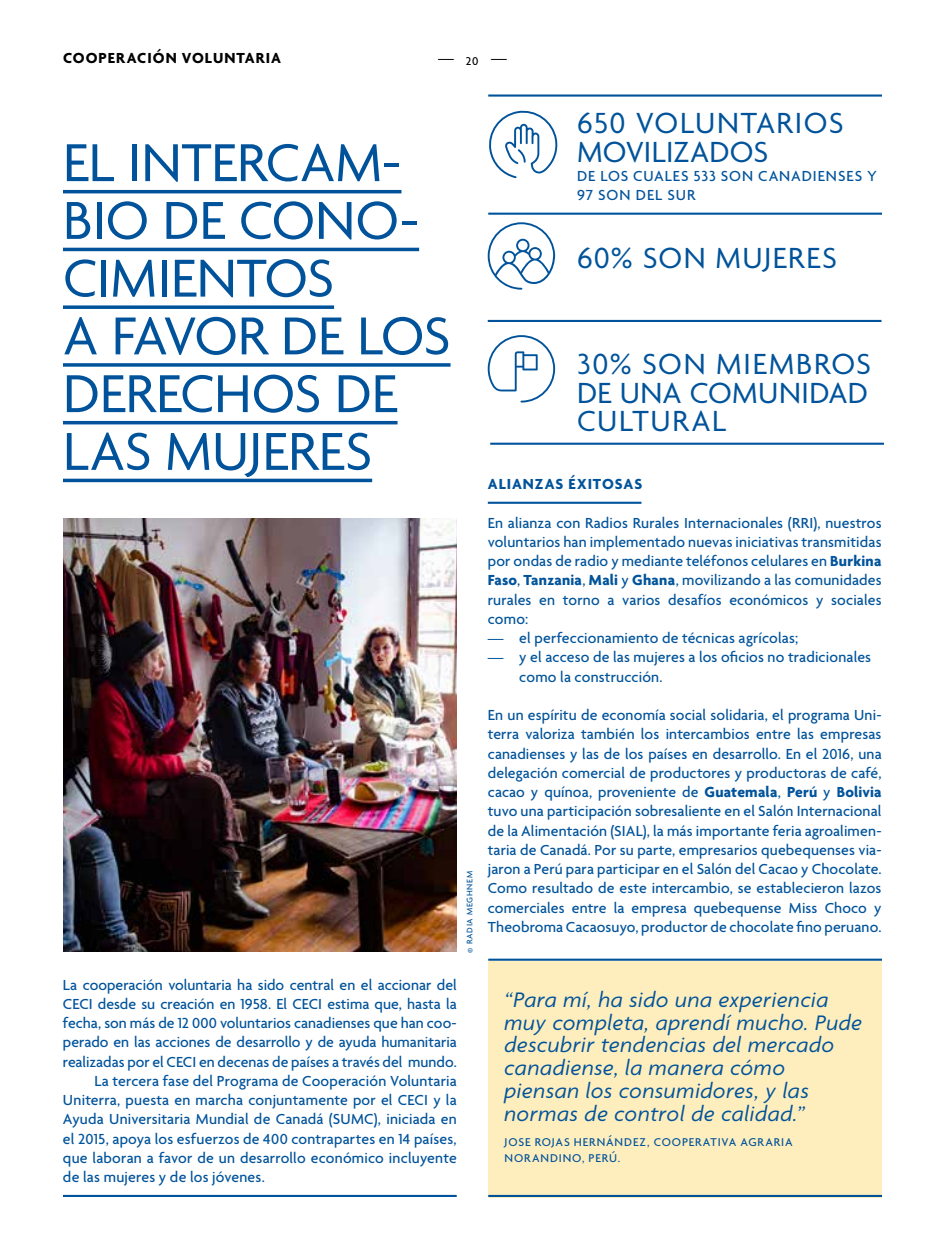
<style>
.page{position:relative;width:945px;height:1260px;background:#fff}
.page>*{position:absolute;margin:0;border:0;box-sizing:border-box;transform-origin:0 0}
.t1{font:57.75px/57.8px "Agenda";color:#00539b}
.t2{font:31.5px/28.9px "Agenda";letter-spacing:.035em;color:#00539b;text-align:justify}
.t3{font:31.5px/28.9px "Agenda";letter-spacing:.015em;color:#00539b}
.t4{font:italic 22.75px/22.8px "Agenda";letter-spacing:.025em;color:#00539b}
.t5{font:500 15.75px/19.2px "Agenda";letter-spacing:.01em;color:#00539b;text-align:justify}
.t6{font:500 15.75px/19.2px "Agenda";letter-spacing:.06em;color:#00539b}
.t7{font:700 15.75px "Agenda";letter-spacing:.06em;color:#000}
.t8{font:700 15.75px "Agenda";letter-spacing:.055em;color:#00539b}
.t9{font:500 15.75px "Agenda";color:#000}
.t10{font:500 12.25px/15.8px "Agenda";letter-spacing:.07em;color:#00539b}
.t11{font:500 8.75px "Agenda";letter-spacing:.085em;color:#00539b}
.s1{font-weight:700}
</style>
<div class="page">
<div style="left:488px;top:961px;width:394px;height:236px;background:#ffeebd"></div>
<img style="left:63px;top:518px;width:394px;height:433px">
<hr style="left:488px;top:1195px;width:394px;height:2px;background:#00539b">
<hr style="left:488px;top:213px;width:394px;height:2px;background:#00539b">
<hr style="left:63px;top:190px;width:338px;height:3px;background:#00539b">
<hr style="left:63px;top:248px;width:356px;height:3px;background:#00539b">
<svg style="left:63px;top:305px;width:271px;height:4px"></svg>
<svg style="left:63px;top:363px;width:388px;height:4px;background:#1f68a7"></svg>
<hr style="left:63px;top:421px;width:335px;height:3px;background:#00539b">
<hr style="left:63px;top:479px;width:309px;height:3px;background:#00539b">
<hr style="left:488px;top:502px;width:153px;height:2px;background:#00539b">
<svg style="left:489px;top:110px;width:69px;height:68px"></svg>
<hr style="left:488px;top:94px;width:394px;height:3px;background:#00539b">
<hr style="left:488px;top:320px;width:393px;height:2px;background:#00539b">
<hr style="left:490px;top:443px;width:394px;height:2px;background:#00539b">
<hr style="left:63px;top:1195px;width:394px;height:2px;background:#00539b">
<hr style="left:488px;top:959px;width:394px;height:2px;background:#00539b">
<svg style="left:488px;top:335px;width:67px;height:68px"></svg>
<svg style="left:488px;top:222px;width:67px;height:68px"></svg>
<p class="t7" style="left:63px;top:49px;width:220px">COOPERACIÓN VOLUNTARIA</p>
<p class="t9" style="left:438px;top:49px;width:70px">— <sub>20</sub> —</p>
<h1 class="t1" style="left:63px;top:137px;width:389px">EL INTERCAM-<br>BIO DE CONO-<br>CIMIENTOS<br>A FAVOR DE LOS<br>DERECHOS DE<br>LAS MUJERES</h1>
<p class="t11" style="left:465px;top:953px;width:83px;rotate:-90deg">© RADIA MEGHNEM</p>
<p class="t5" style="left:63px;top:976px;width:395px">La cooperación voluntaria ha sido central en el accionar del</p>
<p class="t5" style="left:63px;top:995px;width:395px">CECI desde su creación en 1958. El CECI estima que, hasta la</p>
<p class="t5" style="left:63px;top:1014px;width:395px">fecha, son más de 12 000 voluntarios canadienses que han coo-</p>
<p class="t5" style="left:63px;top:1034px;width:395px">perado en las acciones de desarrollo y de ayuda humanitaria</p>
<p class="t5" style="left:63px;top:1053px;width:395px">realizadas por el CECI en decenas de países a través del mundo.</p>
<p class="t5" style="left:94px;top:1072px;width:364px">La tercera fase del Programa de Cooperación Voluntaria</p>
<p class="t5" style="left:63px;top:1091px;width:395px">Uniterra, puesta en marcha conjuntamente por el CECI y la</p>
<p class="t5" style="left:63px;top:1111px;width:395px">Ayuda Universitaria Mundial de Canadá (SUMC), iniciada en</p>
<p class="t5" style="left:63px;top:1130px;width:395px">el 2015, apoya los esfuerzos de 400 contrapartes en 14 países,</p>
<p class="t5" style="left:63px;top:1149px;width:395px">que laboran a favor de un desarrollo económico incluyente</p>
<p class="t5" style="left:63px;top:1168px;width:203px">de las mujeres y de los jóvenes.</p>
<h2 class="t3" style="left:577px;top:110px;width:268px">650 VOLUNTARIOS<br>MOVILIZADOS</h2>
<p class="t6" style="left:577px;top:167px;width:302px">DE LOS CUALES 533 SON CANADIENSES Y<br>97 SON DEL SUR</p>
<h2 class="t2" style="left:577px;top:245px;width:261px">60% SON MUJERES</h2>
<h2 class="t2" style="left:577px;top:351px;width:296px">30% SON MIEMBROS DE UNA COMUNIDAD CULTURAL</h2>
<p class="t8" style="left:488px;top:476px;width:156px">ALIANZAS ÉXITOSAS</p>
<p class="t5" style="left:488px;top:514px;width:395px">En alianza con Radios Rurales Internacionales (RRI), nuestros voluntarios han implementado nuevas iniciativas transmitidas por ondas de radio y mediante teléfonos celulares en <span class="s1">Burkina Faso</span>, <span class="s1">Tanzania</span>, <span class="s1">Mali</span> y <span class="s1">Ghana</span>, movilizando a las comunidades rurales en torno a varios desafíos económicos y sociales como:</p>
<p class="t5" style="left:488px;top:629px;width:312px">— - el perfeccionamiento de técnicas agrícolas;</p>
<p class="t5" style="left:519px;top:649px;width:353px;text-indent:-32px">— - y el acceso de las mujeres a los oficios no tradicionales como la construcción.</p>
<p class="t5" style="left:488px;top:706px;width:395px">En un espíritu de economía social solidaria, el programa Uni&shy;terra valoriza también los intercambios entre las empresas canadienses y las de los países en desarrollo. En el 2016, una delegación comercial de productores y productoras de café, cacao y quínoa, proveniente de <span class="s1">Guatemala</span>, <span class="s1">Perú</span> y <span class="s1">Bolivia </span>tuvo una participación sobresaliente en el Salón Internacional de la Alimentación (SIAL), la más importante feria agroalimen&shy;taria de Canadá. Por su parte, empresarios quebequenses via&shy;jaron a Perú para participar en el Salón del Cacao y Chocolate.<br>Como resultado de este intercambio, se establecieron lazos comerciales entre la empresa quebequense Miss Choco y Theobroma Cacaosuyo, productor de chocolate fino peruano.</p>
<h3 class="t4" style="left:505px;top:988px;width:359px">“Para mí, ha sido una experiencia muy completa, aprendí mucho. Pude descubrir tendencias del mercado canadiense, la manera cómo piensan los consumidores, y las normas de control de calidad.”</h3>
<p class="t10" style="left:505px;top:1135px;width:290px">JOSE ROJAS HERNÁNDEZ, COOPERATIVA AGRARIA<br>NORANDINO, PERÚ.</p>
</div>
